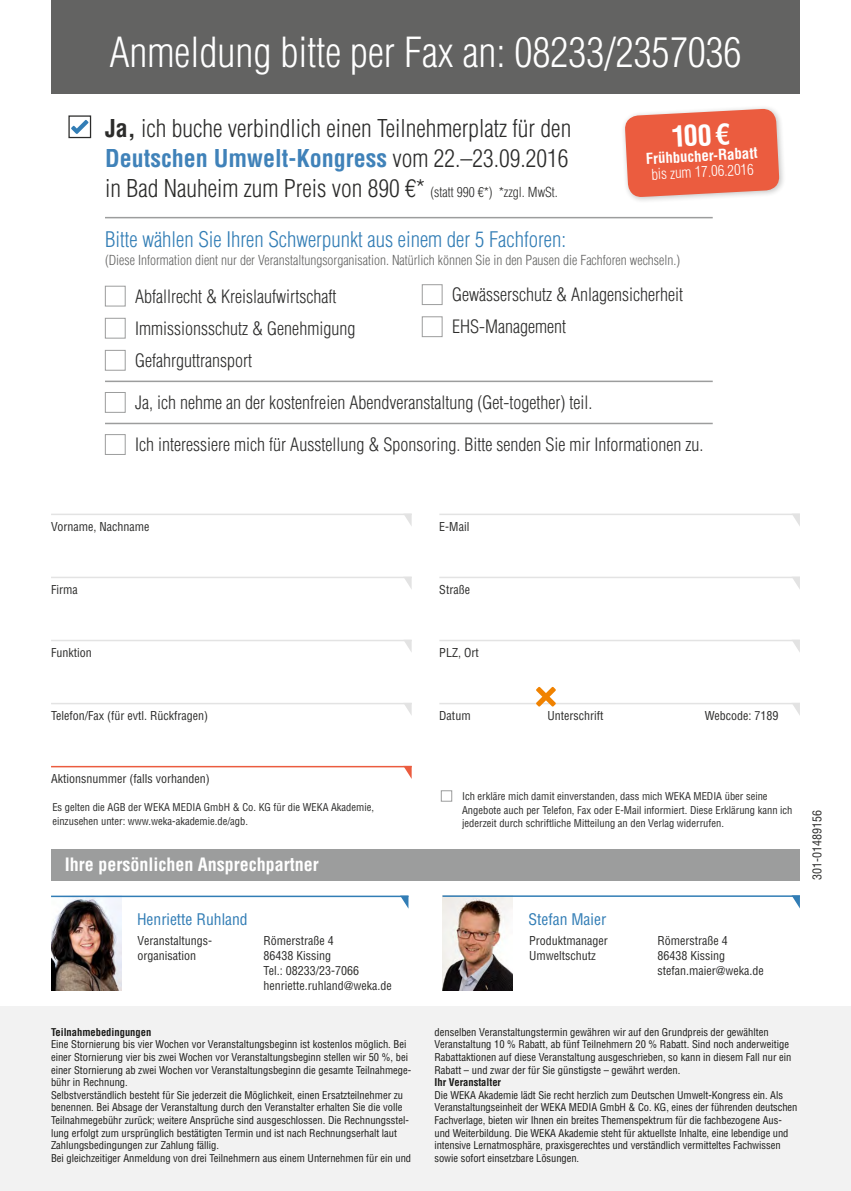
<style>
.page{position:relative;width:851px;height:1191px;background:#fff}
.page>*{position:absolute;margin:0;border:0;box-sizing:border-box;transform-origin:0 0}
.t1{font:300 condensed 40.5px "Helvetica LT Std";color:#fff}
.t2{font:700 condensed 28.35px "Helvetica LT Std";color:#fff}
.t3{font:300 condensed 24px/30px "Helvetica LT Std";color:#2c2c2b;text-align:justify}
.t4{font:300 condensed 21px "Helvetica LT Std";color:#327db5}
.t5{font:300 condensed 18px/32.1px "Helvetica LT Std";color:#2c2c2b}
.t6{font:700 condensed 18px "Helvetica LT Std";color:#fff}
.t7{font:condensed 15.6px "Helvetica LT Std";color:#327db5}
.t8{font:700 condensed 14.7px "Helvetica LT Std";color:#fff}
.t9{font:300 condensed 14.7px "Helvetica LT Std";color:#fff}
.t10{font:300 condensed 13.5px "Helvetica LT Std";color:#636362}
.t11{font:condensed 12px/15px "Helvetica LT Std";color:#2c2c2b}
.t12{font:condensed 10.5px/12.6px "Helvetica LT Std";color:#1a1a18}
.t13{font:condensed 10.5px/13.5px "Helvetica LT Std";color:#2c2c2b}
.t14{font:700 condensed 10.5px "Helvetica LT Std";color:#1a1a18}
.s1{font-weight:700}
.s2{font-weight:700;color:#4082b9}
.s3{font-size:13.5px}
</style>
<div class="page">
<div style="left:0;top:1006px;width:850px;height:185px;background:#f2f2f2"></div>
<div style="left:51px;top:0;width:748px;height:93px;background:#636362"></div>
<hr style="left:51px;top:766px;width:360px;height:1px;background:#eb5c3f">
<svg style="left:403px;top:767px;width:8px;height:11px"></svg>
<hr style="left:51px;top:513px;width:360px;height:2px;background:#e3e3e3">
<svg style="left:403px;top:513px;width:8px;height:12px"></svg>
<hr style="left:439px;top:513px;width:360px;height:2px;background:#e3e3e3">
<svg style="left:791px;top:513px;width:8px;height:12px"></svg>
<hr style="left:51px;top:576px;width:360px;height:2px;background:#e3e3e3">
<svg style="left:403px;top:576px;width:8px;height:12px"></svg>
<hr style="left:439px;top:576px;width:360px;height:2px;background:#e3e3e3">
<svg style="left:791px;top:576px;width:8px;height:12px"></svg>
<hr style="left:51px;top:640px;width:360px;height:1px;background:#e3e3e3">
<svg style="left:404px;top:641px;width:7px;height:10px"></svg>
<hr style="left:439px;top:640px;width:360px;height:1px;background:#e3e3e3">
<svg style="left:792px;top:641px;width:7px;height:10px"></svg>
<hr style="left:51px;top:703px;width:360px;height:1px;background:#e3e3e3">
<svg style="left:404px;top:704px;width:7px;height:10px"></svg>
<hr style="left:439px;top:703px;width:360px;height:1px;background:#e3e3e3">
<svg style="left:792px;top:704px;width:7px;height:10px"></svg>
<svg style="left:536px;top:687px;width:19px;height:19px"></svg>
<div style="left:105px;top:392px;width:20px;height:21px;border:1px solid #9c9d9d"></div>
<div style="left:105px;top:434px;width:20px;height:21px;border:1px solid #9c9d9d"></div>
<div style="left:51px;top:849px;width:748px;height:31px;background:#9c9d9d"></div>
<div style="left:68px;top:115px;width:23px;height:23px;border:1px solid #2c2c2b"></div>
<svg style="left:71px;top:120px;width:17px;height:14px"></svg>
<hr style="left:105px;top:380px;width:607px;height:2px;background:#9c9d9d">
<hr style="left:105px;top:217px;width:607px;height:1px;background:#9c9d9d">
<hr style="left:105px;top:423px;width:607px;height:1px;background:#9c9d9d">
<img style="left:51px;top:897px;width:70px;height:93px">
<hr style="left:51px;top:895px;width:357px;height:2px;background:#327db5">
<svg style="left:400px;top:895px;width:8px;height:13px"></svg>
<img style="left:442px;top:897px;width:70px;height:93px">
<hr style="left:442px;top:895px;width:357px;height:2px;background:#327db5">
<svg style="left:791px;top:895px;width:8px;height:12px"></svg>
<div style="left:105px;top:286px;width:20px;height:20px;border:1px solid #9c9d9d"></div>
<div style="left:105px;top:318px;width:20px;height:20px;border:1px solid #9c9d9d"></div>
<div style="left:105px;top:350px;width:20px;height:20px;border:1px solid #9c9d9d"></div>
<div style="left:422px;top:284px;width:20px;height:21px;border:1px solid #9c9d9d"></div>
<div style="left:422px;top:316px;width:20px;height:21px;border:1px solid #9c9d9d"></div>
<div style="left:441px;top:790px;width:11px;height:11px;border:1px solid #9c9d9d"></div>
<div style="left:621px;top:105px;width:164px;height:99px;background:#1a1a18;opacity:.25"></div>
<svg style="left:624px;top:108px;width:155px;height:90px;background:#eb6e55"></svg>
<h1 class="t1" style="left:109px;top:27px;width:633px">Anmeldung bitte per Fax an: 08233/2357036</h1>
<h3 class="t3" style="left:105px;top:113px;width:467px"><span class="s1">Ja,</span> ich buche verbindlich einen Teilnehmerplatz für den <span class="s2">Deutschen Umwelt-Kongress</span> vom 22.–23.09.2016 in Bad Nauheim zum Preis von 890 €* <span class="s3">(statt 990 €*) *zzgl. MwSt.</span></h3>
<h2 class="t2" style="left:670px;top:119px;width:60px;rotate:-3deg">100€</h2>
<h3 class="t8" style="left:645px;top:150px;width:113px;rotate:-3deg">Frühbucher-Rabatt</h3>
<h3 class="t9" style="left:650px;top:165px;width:104px;rotate:-3deg">bis zum 17.06.2016</h3>
<h3 class="t4" style="left:105px;top:227px;width:462px">Bitte wählen Sie Ihren Schwerpunkt aus einem der 5 Fachforen:</h3>
<p class="t10" style="left:105px;top:252px;width:576px">(Diese Information dient nur der Veranstaltungsorganisation. Natürlich können Sie in den Pausen die Fachforen wechseln.)</p>
<h3 class="t5" style="left:135px;top:280px;width:221px">Abfallrecht &amp; Kreislaufwirtschaft<br>Immissionsschutz &amp; Genehmigung<br>Gefahrguttransport</h3>
<h3 class="t5" style="left:452px;top:278px;width:232px">Gewässerschutz &amp; Anlagensicherheit<br>EHS-Management</h3>
<h3 class="t5" style="left:135px;top:386px;width:458px">Ja, ich nehme an der kostenfreien Abendveranstaltung (Get-together) teil.</h3>
<h3 class="t5" style="left:135px;top:428px;width:569px">Ich interessiere mich für Ausstellung &amp; Sponsoring. Bitte senden Sie mir Informationen zu.</h3>
<p class="t11" style="left:51px;top:519px;width:100px">Vorname, Nachname</p>
<p class="t11" style="left:439px;top:519px;width:31px">E-Mail</p>
<p class="t11" style="left:51px;top:582px;width:28px">Firma</p>
<p class="t11" style="left:439px;top:582px;width:32px">Straße</p>
<p class="t11" style="left:51px;top:645px;width:42px">Funktion</p>
<p class="t11" style="left:439px;top:645px;width:41px">PLZ, Ort</p>
<p class="t11" style="left:51px;top:708px;width:159px">Telefon/Fax (für evtl. Rückfragen)</p>
<p class="t11" style="left:439px;top:708px;width:33px">Datum</p>
<p class="t11" style="left:547px;top:708px;width:57px">Unterschrift</p>
<p class="t11" style="left:704px;top:708px;width:75px">Webcode: 7189</p>
<p class="t11" style="left:51px;top:771px;width:160px">Aktionsnummer (falls vorhanden)</p>
<p class="t13" style="left:52px;top:800px;width:323px">Es gelten die AGB der WEKA MEDIA GmbH &amp; Co. KG für die WEKA Akademie, einzusehen unter: www.weka-akademie.de/agb.</p>
<h3 class="t6" style="left:65px;top:853px;width:255px">Ihre persönlichen Ansprechpartner</h3>
<h3 class="t7" style="left:137px;top:909px;width:112px">Henriette Ruhland</h3>
<p class="t11" style="left:263px;top:933px;width:130px">Römerstraße 4<br>86438 Kissing<br>Tel.: 08233/23-7066 henriette.ruhland@weka.de</p>
<p class="t11" style="left:138px;top:933px;width:75px">Veranstaltungs&shy;organisation</p>
<p class="t14" style="left:51px;top:1025px;width:102px">Teilnahmebedingungen</p>
<p class="t12" style="left:51px;top:1038px;width:362px">Eine Stornierung bis vier Wochen vor Veranstaltungsbeginn ist kostenlos möglich. Bei einer Stornierung vier bis zwei Wochen vor Veranstaltungsbeginn stellen wir 50 %, bei einer Stornierung ab zwei Wochen vor Veranstaltungsbeginn die gesamte Teilnahmege&shy;bühr in Rechnung.<br>Selbstverständlich besteht für Sie jederzeit die Möglichkeit, einen Ersatzteilnehmer zu benennen. Bei Absage der Veranstaltung durch den Veranstalter erhalten Sie die volle Teilnahmegebühr zurück; weitere Ansprüche sind ausgeschlossen. Die Rechnungsstel&shy;lung erfolgt zum ursprünglich bestätigten Termin und ist nach Rechnungserhalt laut Zahlungsbedingungen zur Zahlung fällig.<br>Bei gleichzeitiger Anmeldung von drei Teilnehmern aus einem Unternehmen für ein und</p>
<p class="t13" style="left:462px;top:789px;width:332px">Ich erkläre mich damit einverstanden, dass mich WEKA MEDIA über seine<br>Angebote auch per Telefon, Fax oder E-Mail informiert. Diese Erklärung kann ich jederzeit durch schriftliche Mitteilung an den Verlag widerrufen.</p>
<h3 class="t7" style="left:528px;top:909px;width:79px">Stefan Maier</h3>
<p class="t11" style="left:529px;top:933px;width:80px">Produktmanager<br>Umweltschutz</p>
<p class="t11" style="left:657px;top:933px;width:108px">Römerstraße 4<br>86438 Kissing stefan.maier@weka.de</p>
<p class="t11" style="left:809px;top:880px;width:71px;rotate:-90deg">301-01489156</p>
<p class="t12" style="left:434px;top:1025px;width:358px">denselben Veranstaltungstermin gewähren wir auf den Grundpreis der gewählten Veranstaltung 10 % Rabatt, ab fünf Teilnehmern 20 % Rabatt. Sind noch anderweitige Rabattaktionen auf diese Veranstaltung ausgeschrieben, so kann in diesem Fall nur ein Rabatt – und zwar der für Sie günstigste – gewährt werden.</p>
<p class="t14" style="left:434px;top:1075px;width:68px">Ihr Veranstalter</p>
<p class="t12" style="left:434px;top:1088px;width:364px">Die WEKA Akademie lädt Sie recht herzlich zum Deutschen Umwelt-Kongress ein. Als Veranstaltungseinheit der WEKA MEDIA GmbH &amp; Co. KG, eines der führenden deutschen Fachverlage, bieten wir Ihnen ein breites Themenspektrum für die fachbezogene Aus&shy;und Weiterbildung. Die WEKA Akademie steht für aktuellste Inhalte, eine lebendige und intensive Lernatmosphäre, praxisgerechtes und verständlich vermitteltes Fachwissen sowie sofort einsetzbare Lösungen.</p>
</div>
